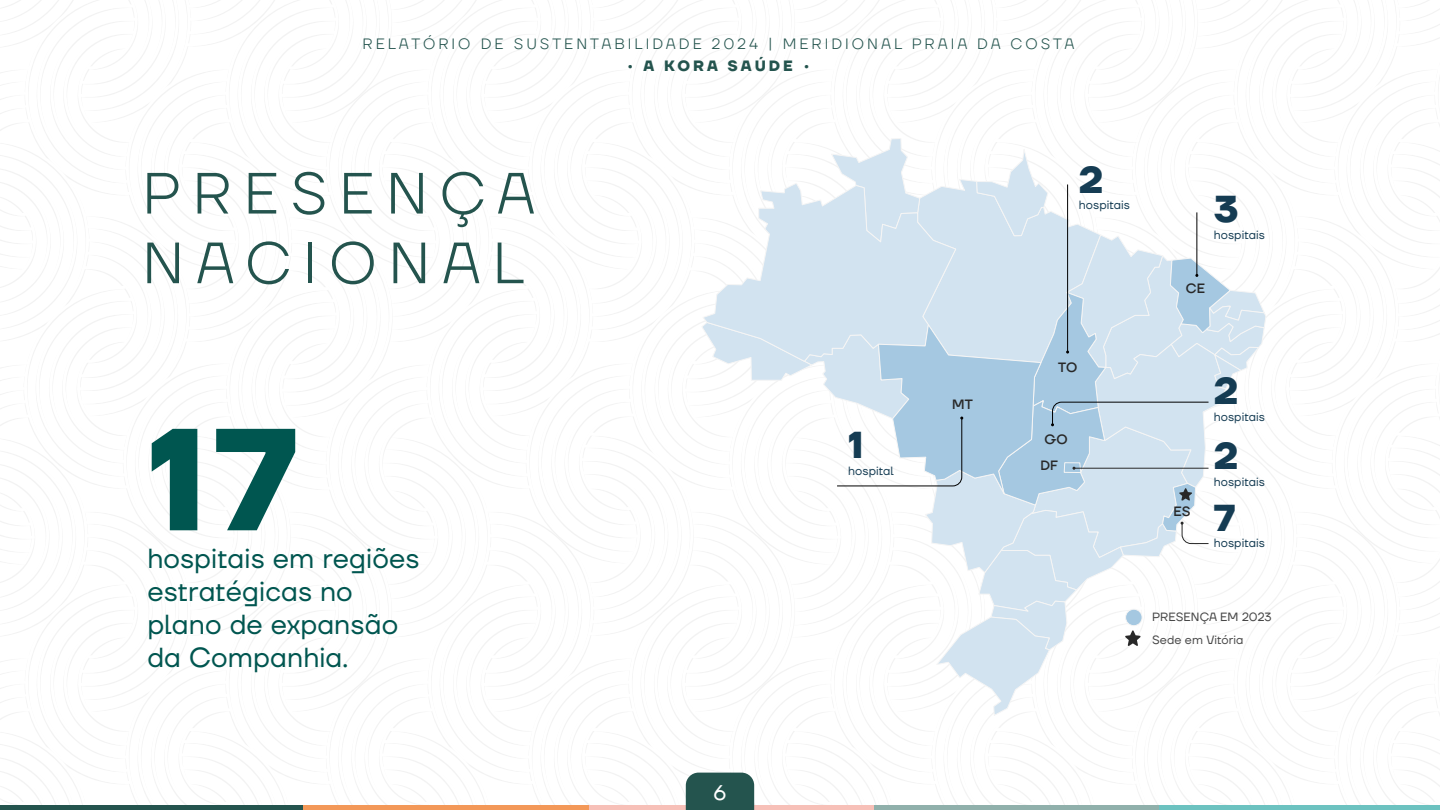
<style>
.page{position:relative;width:1440px;height:810px;background:#fff}
.page>*{position:absolute;margin:0;border:0;box-sizing:border-box;transform-origin:0 0}
.t1{font:700 144.98px "TT Firs Neue";color:#005650}
.t2{font:300 58.05px/69.7px "TT Firs Neue";letter-spacing:.2em;color:#24544e}
.t3{font:700 37.5px "TT Firs Neue";color:#153c53}
.t4{font:27.53px/33.1px "TT Firs Neue";letter-spacing:.005em;color:#005650}
.t5{font:21.23px "TT Firs Neue";color:#fff}
.t6{font:300 15px "TT Firs Neue";letter-spacing:.2em;color:#24544e}
.t7{font:700 15px "TT Firs Neue";letter-spacing:.2em;color:#24544e}
.t8{font:500 13.5px "TT Firs Neue";letter-spacing:.005em;color:#282828}
.t9{font:11.93px "TT Firs Neue";letter-spacing:.005em;color:#153c53}
.t10{font:11.93px/23px "TT Firs Neue";letter-spacing:.005em;color:#484848}
</style>
<div class="page">
<div style="left:0;top:805px;width:304px;height:5px;background:#24544e"></div>
<div style="left:303px;top:805px;width:286px;height:5px;background:#f39858"></div>
<div style="left:589px;top:805px;width:286px;height:5px;background:#f7c0b8"></div>
<div style="left:874px;top:805px;width:286px;height:5px;background:#90b0ab"></div>
<div style="left:1160px;top:805px;width:280px;height:5px;background:#6cc2c0"></div>
<div style="left:686px;top:773px;width:68px;height:37px;background:#24544e"></div>
<svg style="left:701px;top:138px;width:566px;height:579px"></svg>
<p class="t6" style="left:362px;top:33px;width:714px">RELATÓRIO DE SUSTENTABILIDADE 2024 | MERIDIONAL PRAIA DA COSTA</p>
<p class="t7" style="left:627px;top:56px;width:185px">• A KORA SAÚDE •</p>
<h2 class="t2" style="left:142px;top:157px;width:395px">PRESENÇA<br>NACIONAL</h2>
<h1 class="t1" style="left:147px;top:380px;width:152px">17</h1>
<p class="t4" style="left:147px;top:541px;width:274px">hospitais em regiões estratégicas no plano de expansão da Companhia.</p>
<p class="t5" style="left:714px;top:778px;width:14px">6</p>
<h3 class="t3" style="left:848px;top:419px;width:17px">1</h3>
<p class="t9" style="left:848px;top:462px;width:47px">hospital</p>
<p class="t8" style="left:952px;top:395px;width:22px">MT</p>
<h3 class="t3" style="left:1079px;top:154px;width:26px">2</h3>
<p class="t9" style="left:1079px;top:197px;width:53px">hospitais</p>
<h3 class="t3" style="left:1214px;top:183px;width:26px">3</h3>
<p class="t9" style="left:1214px;top:226px;width:53px">hospitais</p>
<p class="t8" style="left:1058px;top:358px;width:21px">TO</p>
<p class="t8" style="left:1045px;top:430px;width:24px">GO</p>
<p class="t8" style="left:1041px;top:456px;width:19px">DF</p>
<p class="t8" style="left:1186px;top:279px;width:21px">CE</p>
<p class="t8" style="left:1174px;top:502px;width:19px">ES</p>
<h3 class="t3" style="left:1214px;top:365px;width:26px">2</h3>
<p class="t9" style="left:1214px;top:409px;width:53px">hospitais</p>
<h3 class="t3" style="left:1214px;top:430px;width:26px">2</h3>
<p class="t9" style="left:1214px;top:474px;width:53px">hospitais</p>
<h3 class="t3" style="left:1214px;top:492px;width:23px">7</h3>
<p class="t9" style="left:1214px;top:535px;width:53px">hospitais</p>
<p class="t10" style="left:1152px;top:605px;width:121px">PRESENÇA EM 2023<br>Sede em Vitória</p>
</div>
